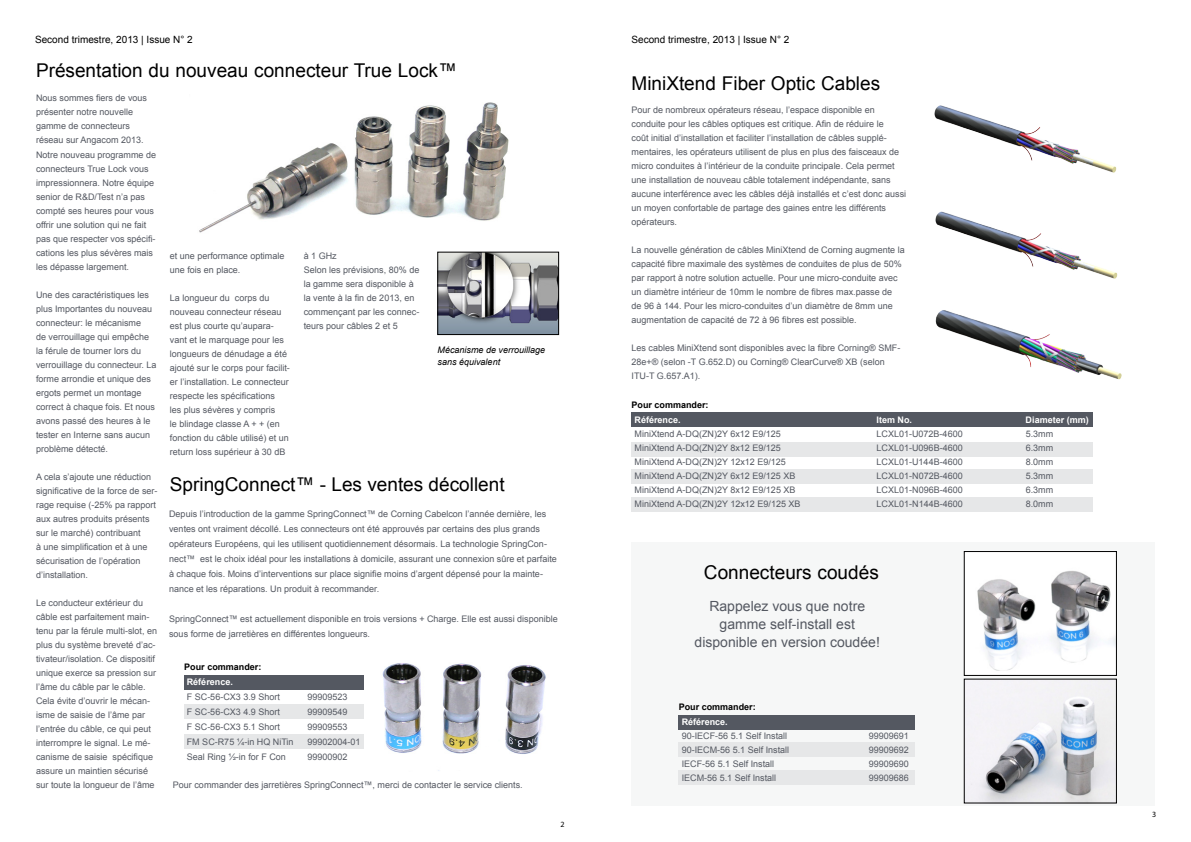
<style>
.page{position:relative;width:1191px;height:842px;background:#fff}
.page>*{position:absolute;margin:0;border:0;box-sizing:border-box;transform-origin:0 0}
.t1{font:19px "Arial";color:#000}
.t2{font:14px/18px "Arial";color:#545861;text-align:center}
.t3{font:10px "Arial";color:#000}
.t4{font:9px/14px "Arial";color:#545861}
.t5{font:700 9px "Arial";color:#fff}
.t6{font:700 9px "Arial";color:#000}
.t7{font:italic 9px/12px "Arial";color:#000}
.t8{font:8px "Myriad Pro";color:#000}
</style>
<div class="page">
<div style="left:631px;top:543px;width:524px;height:263px;background:#f6f7f7"></div>
<img style="left:382px;top:663px;width:164px;height:108px">
<img style="left:439px;top:254px;width:118px;height:79px">
<div style="left:437px;top:252px;width:122px;height:83px;border:1px solid #000"></div>
<img style="left:199px;top:102px;width:310px;height:131px">
<img style="left:935px;top:310px;width:187px;height:70px">
<img style="left:934px;top:105px;width:183px;height:68px">
<img style="left:935px;top:211px;width:183px;height:68px">
<img style="left:977px;top:571px;width:134px;height:100px">
<div style="left:964px;top:551px;width:152px;height:124px;border:1px solid #000"></div>
<img style="left:971px;top:699px;width:143px;height:102px">
<div style="left:631px;top:412px;width:462px;height:14px;background:#545861"></div>
<div style="left:631px;top:442px;width:462px;height:14px;background:#e6e7e8"></div>
<div style="left:631px;top:470px;width:462px;height:14px;background:#e6e7e8"></div>
<div style="left:631px;top:497px;width:462px;height:15px;background:#e6e7e8"></div>
<div style="left:184px;top:675px;width:180px;height:14px;background:#545861"></div>
<div style="left:184px;top:704px;width:180px;height:14px;background:#e6e7e8"></div>
<div style="left:184px;top:734px;width:180px;height:14px;background:#e6e7e8"></div>
<div style="left:678px;top:716px;width:237px;height:14px;background:#545861"></div>
<div style="left:678px;top:742px;width:237px;height:15px;background:#e6e7e8"></div>
<div style="left:678px;top:770px;width:237px;height:14px;background:#e6e7e8"></div>
<p class="t3" style="left:35px;top:33px;width:159px">Second trimestre, 2013 | Issue N° 2</p>
<p class="t3" style="left:631px;top:33px;width:159px">Second trimestre, 2013 | Issue N° 2</p>
<h1 class="t1" style="left:36px;top:58px;width:422px">Présentation du nouveau connecteur True Lock™</h1>
<p class="t4" style="left:36px;top:91px;width:122px">Nous sommes fiers de vous présenter notre nouvelle gamme de connecteurs réseau sur Angacom 2013.<br>Notre nouveau programme de connecteurs True Lock vous impressionnera. Notre équipe senior de R&amp;D/Test n’a pas compté ses heures pour vous offrir une solution qui ne fait pas que respecter vos spécifi&shy;cations les plus sévères mais les dépasse largement.</p>
<p class="t4" style="left:36px;top:287px;width:122px">Une des caractéristiques les plus Importantes du nouveau connecteur: le mécanisme<br>de verrouillage qui empêche la férule de tourner lors du verrouillage du connecteur. La forme arrondie et unique des ergots permet un montage correct à chaque fois. Et nous avons passé des heures à le tester en Interne sans aucun problème détecté.</p>
<p class="t4" style="left:36px;top:469px;width:123px">A cela s’ajoute une réduction significative de la force de ser&shy;rage requise (-25% pa rapport aux autres produits présents sur le marché) contribuant<br>à une simplification et à une sécurisation de l’opération d’installation.</p>
<p class="t4" style="left:36px;top:596px;width:123px">Le conducteur extérieur du câble est parfaitement main&shy;tenu par la férule multi-slot, en plus du système breveté d’ac&shy;tivateur/isolation. Ce dispositif unique exerce sa pression sur l’âme du câble par le câble.<br>Cela évite d’ouvrir le mécan&shy;isme de saisie de l’âme par l’entrée du câble, ce qui peut interrompre le signal. Le mé&shy;canisme de saisie spécifique assure un maintien sécurisé sur toute la longueur de l’âme</p>
<p class="t4" style="left:170px;top:248px;width:116px">et une performance optimale une fois en place.</p>
<p class="t4" style="left:170px;top:290px;width:122px">La longueur du corps du nouveau connecteur réseau est plus courte qu’aupara&shy;vant et le marquage pour les longueurs de dénudage a été ajouté sur le corps pour facilit&shy;er l’installation. Le connecteur respecte les spécifications<br>les plus sévères y compris<br>le blindage classe A + + (en fonction du câble utilisé) et un return loss supérieur à 30 dB</p>
<p class="t4" style="left:304px;top:249px;width:117px">à 1 GHz<br>Selon les prévisions, 80% de la gamme sera disponible à la vente à la fin de 2013, en commençant par les connec&shy;teurs pour câbles 2 et 5</p>
<p class="t7" style="left:437px;top:344px;width:109px">Mécanisme de verrouillage sans équivalent</p>
<h1 class="t1" style="left:170px;top:472px;width:336px">SpringConnect™ - Les ventes décollent</h1>
<p class="t4" style="left:169px;top:506px;width:389px;line-height:15px">Depuis l’introduction de la gamme SpringConnect™ de Corning Cabelcon l’année dernière, les ventes ont vraiment décollé. Les connecteurs ont été approuvés par certains des plus grands opérateurs Européens, qui les utilisent quotidiennement désormais. La technologie SpringCon&shy;nect™ est le choix idéal pour les installations à domicile, assurant une connexion sûre et parfaite à chaque fois. Moins d’interventions sur place signifie moins d’argent dépensé pour la mainte&shy;nance et les réparations. Un produit à recommander.</p>
<p class="t4" style="left:169px;top:611px;width:390px;line-height:15px">SpringConnect™ est actuellement disponible en trois versions + Charge. Elle est aussi disponible sous forme de jarretières en différentes longueurs.</p>
<p class="t6" style="left:184px;top:660px;width:79px">Pour commander:</p>
<p class="t5" style="left:187px;top:675px;width:48px">Référence.</p>
<p class="t4" style="left:187px;top:689px;width:95px">F SC-56-CX3 3.9 Short</p>
<p class="t4" style="left:307px;top:689px;width:42px">99909523</p>
<p class="t4" style="left:187px;top:704px;width:95px">F SC-56-CX3 4.9 Short</p>
<p class="t4" style="left:307px;top:704px;width:42px">99909549</p>
<p class="t4" style="left:187px;top:719px;width:95px">F SC-56-CX3 5.1 Short</p>
<p class="t4" style="left:307px;top:719px;width:42px">99909553</p>
<p class="t4" style="left:187px;top:734px;width:108px">FM SC-R75 ¼-in HQ NiTin</p>
<p class="t4" style="left:307px;top:734px;width:55px">99902004-01</p>
<p class="t4" style="left:187px;top:749px;width:101px">Seal Ring ½-in for F Con</p>
<p class="t4" style="left:307px;top:749px;width:42px">99900902</p>
<p class="t4" style="left:173px;top:778px;width:351px">Pour commander des jarretières SpringConnect™, merci de contacter le service clients.</p>
<p class="t8" style="left:560px;top:819px;width:6px">2</p>
<h1 class="t1" style="left:631px;top:71px;width:250px">MiniXtend Fiber Optic Cables</h1>
<p class="t4" style="left:631px;top:103px;width:276px">Pour de nombreux opérateurs réseau, l’espace disponible en conduite pour les câbles optiques est critique. Afin de réduire le<br>coût initial d’installation et faciliter l’installation de câbles supplé&shy;mentaires, les opérateurs utilisent de plus en plus des faisceaux de micro conduites à l’intérieur de la conduite principale. Cela permet une installation de nouveau câble totalement indépendante, sans aucune interférence avec les câbles déjà installés et c’est donc aussi un moyen confortable de partage des gaines entre les différents opérateurs.</p>
<p class="t4" style="left:631px;top:243px;width:275px">La nouvelle génération de câbles MiniXtend de Corning augmente la capacité fibre maximale des systèmes de conduites de plus de 50% par rapport à notre solution actuelle. Pour une micro-conduite avec un diamètre intérieur de 10mm le nombre de fibres max.passe de<br>de 96 à 144. Pour les micro-conduites d’un diamètre de 8mm une augmentation de capacité de 72 à 96 fibres est possible.</p>
<p class="t4" style="left:631px;top:341px;width:270px">Les cables MiniXtend sont disponibles avec la fibre Corning® SMF-<br>28e+® (selon -T G.652.D) ou Corning® ClearCurve® XB (selon<br>ITU-T G.657.A1).</p>
<p class="t6" style="left:631px;top:398px;width:79px">Pour commander:</p>
<p class="t5" style="left:634px;top:413px;width:48px">Référence.</p>
<p class="t5" style="left:876px;top:413px;width:37px">Item No.</p>
<p class="t5" style="left:1025px;top:413px;width:65px">Diameter (mm)</p>
<p class="t4" style="left:634px;top:426px;width:148px">MiniXtend A-DQ(ZN)2Y 6x12 E9/125</p>
<p class="t4" style="left:876px;top:426px;width:88px">LCXL01-U072B-4600</p>
<p class="t4" style="left:1025px;top:426px;width:29px">5.3mm</p>
<p class="t4" style="left:634px;top:440px;width:148px">MiniXtend A-DQ(ZN)2Y 8x12 E9/125</p>
<p class="t4" style="left:876px;top:440px;width:88px">LCXL01-U096B-4600</p>
<p class="t4" style="left:1025px;top:440px;width:29px">6.3mm</p>
<p class="t4" style="left:634px;top:454px;width:153px">MiniXtend A-DQ(ZN)2Y 12x12 E9/125</p>
<p class="t4" style="left:876px;top:454px;width:88px">LCXL01-U144B-4600</p>
<p class="t4" style="left:1025px;top:454px;width:29px">8.0mm</p>
<p class="t4" style="left:634px;top:468px;width:162px">MiniXtend A-DQ(ZN)2Y 6x12 E9/125 XB</p>
<p class="t4" style="left:876px;top:468px;width:88px">LCXL01-N072B-4600</p>
<p class="t4" style="left:1025px;top:468px;width:29px">5.3mm</p>
<p class="t4" style="left:634px;top:482px;width:162px">MiniXtend A-DQ(ZN)2Y 8x12 E9/125 XB</p>
<p class="t4" style="left:876px;top:482px;width:88px">LCXL01-N096B-4600</p>
<p class="t4" style="left:1025px;top:482px;width:29px">6.3mm</p>
<p class="t4" style="left:634px;top:496px;width:167px">MiniXtend A-DQ(ZN)2Y 12x12 E9/125 XB</p>
<p class="t4" style="left:876px;top:496px;width:88px">LCXL01-N144B-4600</p>
<p class="t4" style="left:1025px;top:496px;width:29px">8.0mm</p>
<h1 class="t1" style="left:704px;top:560px;width:176px">Connecteurs coudés</h1>
<h2 class="t2" style="left:694px;top:597px;width:187px">Rappelez vous que notre gamme self-install est disponible en version coudée!</h2>
<p class="t6" style="left:678px;top:701px;width:79px">Pour commander:</p>
<p class="t5" style="left:681px;top:716px;width:48px">Référence.</p>
<p class="t4" style="left:681px;top:729px;width:107px">90-IECF-56 5.1 Self Install</p>
<p class="t4" style="left:868px;top:729px;width:42px">99909691</p>
<p class="t4" style="left:681px;top:743px;width:109px">90-IECM-56 5.1 Self Install</p>
<p class="t4" style="left:868px;top:743px;width:42px">99909692</p>
<p class="t4" style="left:681px;top:757px;width:94px">IECF-56 5.1 Self Install</p>
<p class="t4" style="left:868px;top:757px;width:42px">99909690</p>
<p class="t4" style="left:681px;top:771px;width:96px">IECM-56 5.1 Self Install</p>
<p class="t4" style="left:868px;top:771px;width:42px">99909686</p>
<p class="t8" style="left:1152px;top:809px;width:6px">3</p>
</div>
